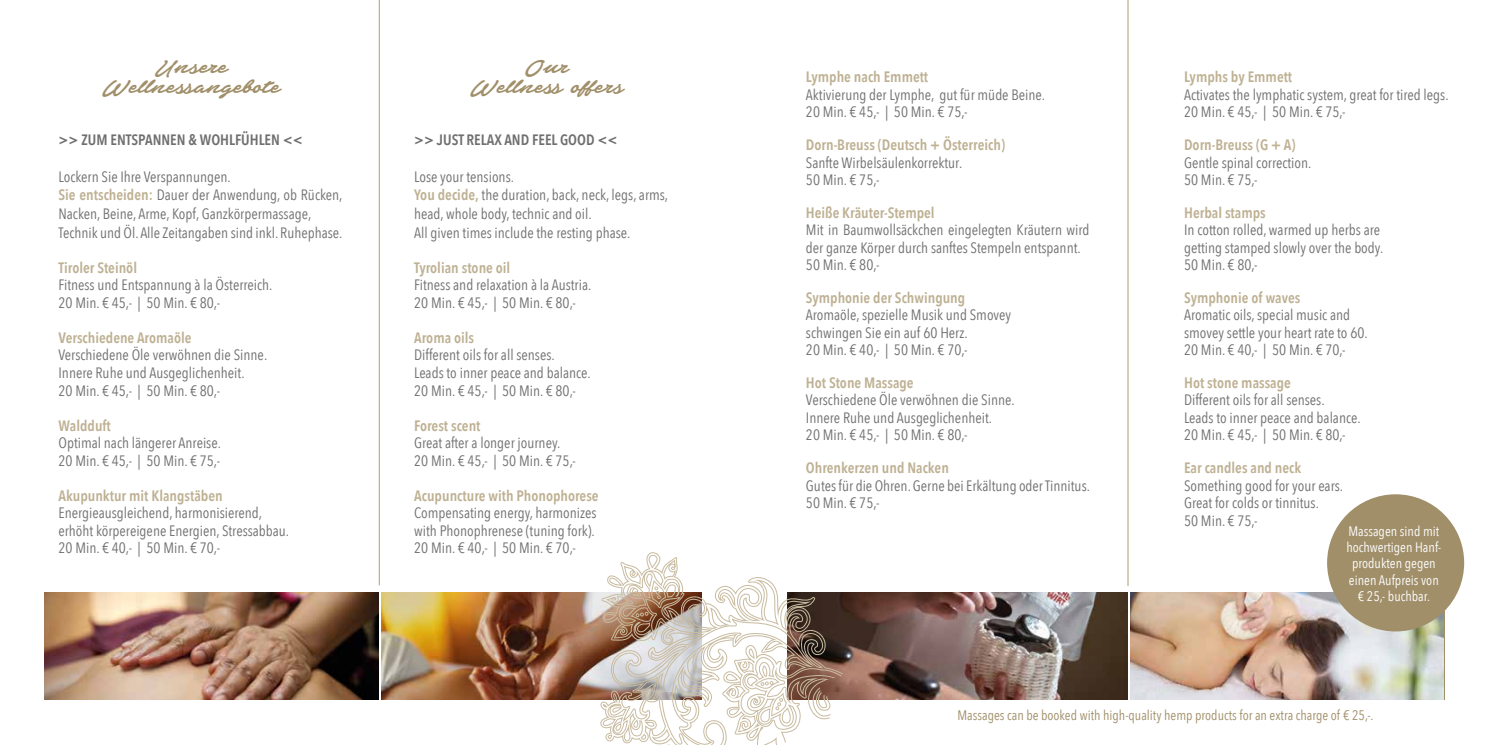
<style>
.page{position:relative;width:1489px;height:745px;background:#fff}
.page>*{position:absolute;margin:0;border:0;box-sizing:border-box;transform-origin:0 0}
.t1{font:20px/20px "Elevate PERSONALUSEONLY";color:#a08f69;text-align:center}
.t2{font:15px/17.5px "Avenir Next Condensed";color:#706f6f}
.t3{font:600 15px "Avenir Next Condensed";color:#beb092}
.t4{font:600 15px "Avenir Next Condensed";color:#706f6f}
.t5{font:13.75px/16.2px "Avenir Next Condensed";color:#fff;text-align:center}
.t6{font:13.75px "Avenir Next Condensed";color:#a08f69}
.s1{font-weight:600;color:#beb092}
</style>
<div class="page">
<img style="left:1130px;top:592px;width:313px;height:107px">
<hr style="left:379px;top:0;width:1px;height:585px;background:#beb092">
<hr style="left:1127px;top:0;width:1px;height:585px;background:#beb092">
<img style="left:44px;top:592px;width:334px;height:107px">
<img style="left:381px;top:592px;width:219px;height:107px">
<img style="left:843px;top:592px;width:284px;height:107px">
<div style="left:1326px;top:494px;width:137px;height:137px;background:#a08f69;border-radius:50%"></div>
<svg style="left:600px;top:552px;width:243px;height:192px"></svg>
<h1 class="t1" style="left:102px;top:58px;width:179px">Unsere<br>Wellnessangebote</h1>
<p class="t4" style="left:58px;top:131px;width:103px">&gt;&gt; zum Entspannen</p>
<p class="t4" style="left:188px;top:131px;width:116px">&amp; Wohlfühlen &lt;&lt;</p>
<p class="t2" style="left:58px;top:167px;width:285px;line-height:18.8px">Lockern Sie Ihre Verspannungen.<br><span class="s1">Sie entscheiden:</span> Dauer der Anwendung, ob Rücken, Nacken, Beine, Arme, Kopf, Ganzkörpermassage, Technik und Öl. Alle Zeitangaben sind inkl. Ruhephase.</p>
<p class="t3" style="left:58px;top:258px;width:80px">Tiroler Steinöl</p>
<p class="t2" style="left:58px;top:276px;width:215px">Fitness und Entspannung à la Österreich.<br>20 Min. € 45,- | 50 Min. € 80,-</p>
<p class="t3" style="left:58px;top:328px;width:134px">Verschiedene Aromaöle</p>
<p class="t2" style="left:58px;top:346px;width:210px">Verschiedene Öle verwöhnen die Sinne.<br>Innere Ruhe und Ausgeglichenheit.<br>20 Min. € 45,- | 50 Min. € 80,-</p>
<p class="t3" style="left:58px;top:416px;width:54px">Waldduft</p>
<p class="t2" style="left:58px;top:434px;width:164px">Optimal nach längerer Anreise.<br>20 Min. € 45,- | 50 Min. € 75,-</p>
<p class="t3" style="left:58px;top:486px;width:166px">Akupunktur mit Klangstäben</p>
<p class="t2" style="left:58px;top:504px;width:232px">Energieausgleichend, harmonisierend, erhöht körpereigene Energien, Stressabbau.<br>20 Min. € 40,- | 50 Min. € 70,-</p>
<h1 class="t1" style="left:470px;top:58px;width:154px">Our<br>Wellness offers</h1>
<p class="t3" style="left:806px;top:68px;width:124px">Lymphe nach Emmett</p>
<p class="t2" style="left:806px;top:86px;width:240px">Aktivierung der Lymphe, gut für müde Beine.<br>20 Min. € 45,- | 50 Min. € 75,-</p>
<p class="t3" style="left:806px;top:135px;width:200px">Dorn-Breuss (Deutsch + Österreich)</p>
<p class="t2" style="left:806px;top:153px;width:158px">Sanfte Wirbelsäulenkorrektur.<br>50 Min. € 75,-</p>
<p class="t3" style="left:806px;top:203px;width:130px">Heiße Kräuter-Stempel</p>
<p class="t2" style="left:806px;top:221px;width:285px">Mit in Baumwollsäckchen eingelegten Kräutern wird der ganze Körper durch sanftes Stempeln entspannt.<br>50 Min. € 80,-</p>
<p class="t3" style="left:806px;top:288px;width:161px">Symphonie der Schwingung</p>
<p class="t2" style="left:806px;top:306px;width:207px">Aromaöle, spezielle Musik und Smovey schwingen Sie ein auf 60 Herz.<br>20 Min. € 40,- | 50 Min. € 70,-</p>
<p class="t3" style="left:806px;top:373px;width:109px">Hot Stone Massage</p>
<p class="t2" style="left:806px;top:391px;width:210px">Verschiedene Öle verwöhnen die Sinne.<br>Innere Ruhe und Ausgeglichenheit.<br>20 Min. € 45,- | 50 Min. € 80,-</p>
<p class="t3" style="left:806px;top:458px;width:144px">Ohrenkerzen und Nacken</p>
<p class="t2" style="left:806px;top:476px;width:285px">Gutes für die Ohren. Gerne bei Erkältung oder Tinnitus.<br>50 Min. € 75,-</p>
<p class="t4" style="left:414px;top:131px;width:205px">&gt;&gt; Just relax and feel good &lt;&lt;</p>
<p class="t2" style="left:414px;top:167px;width:255px;line-height:18.8px">Lose your tensions.<br><span class="s1">You decide,</span> the duration, back, neck, legs, arms, head, whole body, technic and oil.<br>All given times include the resting phase.</p>
<p class="t3" style="left:414px;top:258px;width:98px">Tyrolian stone oil</p>
<p class="t2" style="left:414px;top:276px;width:179px">Fitness and relaxation à la Austria.<br>20 Min. € 45,- | 50 Min. € 80,-</p>
<p class="t3" style="left:414px;top:328px;width:61px">Aroma oils</p>
<p class="t2" style="left:414px;top:346px;width:178px">Different oils for all senses.<br>Leads to inner peace and balance.<br>20 Min. € 45,- | 50 Min. € 80,-</p>
<p class="t3" style="left:414px;top:416px;width:68px">Forest scent</p>
<p class="t2" style="left:414px;top:434px;width:163px">Great after a longer journey.<br>20 Min. € 45,- | 50 Min. € 75,-</p>
<p class="t3" style="left:414px;top:486px;width:186px">Acupuncture with Phonophorese</p>
<p class="t2" style="left:414px;top:504px;width:184px">Compensating energy, harmonizes with Phonophrenese (tuning fork).<br>20 Min. € 40,- | 50 Min. € 70,-</p>
<p class="t3" style="left:1183px;top:68px;width:109px">Lymphs by Emmett</p>
<p class="t2" style="left:1183px;top:86px;width:266px">Activates the lymphatic system, great for tired legs.<br>20 Min. € 45,- | 50 Min. € 75,-</p>
<p class="t3" style="left:1183px;top:135px;width:113px">Dorn-Breuss (G + A)</p>
<p class="t2" style="left:1183px;top:153px;width:129px">Gentle spinal correction.<br>50 Min. € 75,-</p>
<p class="t3" style="left:1183px;top:203px;width:83px">Herbal stamps</p>
<p class="t2" style="left:1183px;top:221px;width:201px">In cotton rolled, warmed up herbs are getting stamped slowly over the body.<br>50 Min. € 80,-</p>
<p class="t3" style="left:1183px;top:288px;width:118px">Symphonie of waves</p>
<p class="t2" style="left:1183px;top:306px;width:185px">Aromatic oils, special music and smovey settle your heart rate to 60.<br>20 Min. € 40,- | 50 Min. € 70,-</p>
<p class="t3" style="left:1183px;top:373px;width:108px">Hot stone massage</p>
<p class="t2" style="left:1183px;top:391px;width:178px">Different oils for all senses.<br>Leads to inner peace and balance.<br>20 Min. € 45,- | 50 Min. € 80,-</p>
<p class="t3" style="left:1183px;top:458px;width:119px">Ear candles and neck</p>
<p class="t2" style="left:1183px;top:476px;width:160px">Something good for your ears.<br>Great for colds or tinnitus.<br>50 Min. € 75,-</p>
<p class="t5" style="left:1346px;top:522px;width:96px">Massagen sind mit hochwertigen Hanf&shy;produkten gegen einen Aufpreis von € 25,- buchbar.</p>
<p class="t6" style="left:957px;top:706px;width:417px">Massages can be booked with high-quality hemp products for an extra charge of € 25,-.</p>
</div>
